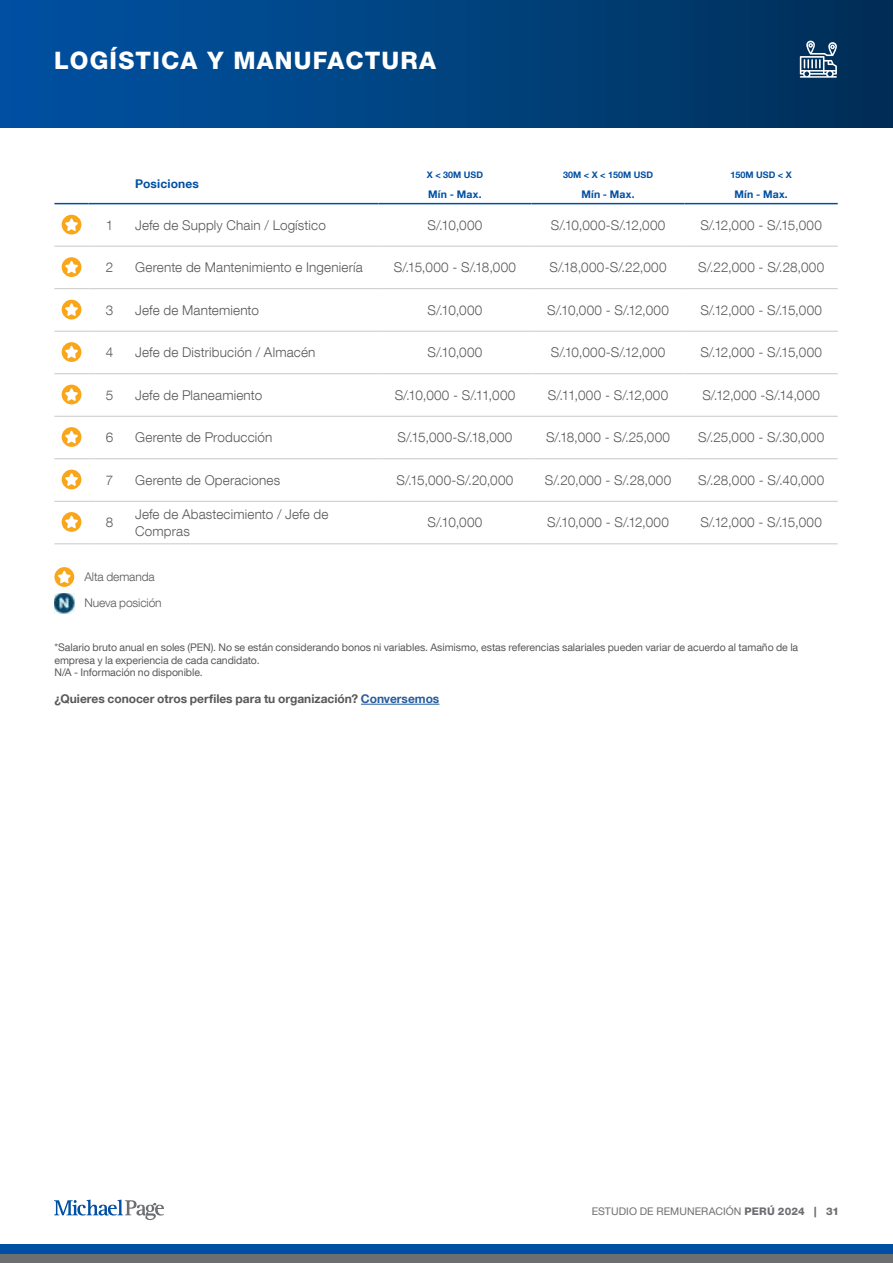
<style>
.page{position:relative;width:893px;height:1263px;background:#fff}
.page>*{position:absolute;margin:0;border:0;box-sizing:border-box;transform-origin:0 0}
.t1{font:800 24px "Helvetica Neue LT Com";letter-spacing:.05em;color:#fff}
.t2{font:300 13.5px/16.2px "Helvetica Neue LT Com";letter-spacing:.015em;color:#58595b}
.t3{font:700 12px "Helvetica Neue LT Com";color:#58595b}
.t4{font:300 12px/25.5px "Helvetica Neue LT Com";letter-spacing:-.01em;color:#58595b}
.t5{font:700 12px "Helvetica Neue LT Com";letter-spacing:.01em;color:#004fa3}
.t6{font:10.5px/12.6px "Helvetica Neue LT Com";letter-spacing:-.005em;color:#58595b}
.t7{font:10.5px "Helvetica Neue LT Com";letter-spacing:.01em;color:#6d6e71}
.t8{font:700 10.5px "Helvetica Neue LT Com";letter-spacing:.02em;color:#004fa3}
.t9{font:700 9px "Helvetica Neue LT Com";color:#004fa3}
.s1{color:#275c9d}
.s2{font-weight:800}
</style>
<div class="page">
<div style="left:0;top:0;width:893px;height:128px;background:linear-gradient(to right,#0053a4,#003057)"></div>
<div style="left:0;top:1253px;width:893px;height:10px;background:#6d6e71"></div>
<div style="left:0;top:1244px;width:893px;height:9px;background:#004fa3"></div>
<svg style="left:54px;top:1199px;width:110px;height:21px"></svg>
<hr style="left:361px;top:704px;width:78px;height:1px;background:#275c9d">
<hr style="left:131px;top:246px;width:247px;height:1px;background:#c7c8ca">
<hr style="left:378px;top:246px;width:153px;height:1px;background:#c7c8ca">
<hr style="left:531px;top:246px;width:154px;height:1px;background:#c7c8ca">
<hr style="left:685px;top:246px;width:153px;height:1px;background:#c7c8ca">
<hr style="left:131px;top:288px;width:247px;height:1px;background:#c7c8ca">
<hr style="left:378px;top:288px;width:153px;height:1px;background:#c7c8ca">
<hr style="left:531px;top:288px;width:154px;height:1px;background:#c7c8ca">
<hr style="left:685px;top:288px;width:153px;height:1px;background:#c7c8ca">
<hr style="left:131px;top:331px;width:247px;height:1px;background:#c7c8ca">
<hr style="left:378px;top:331px;width:153px;height:1px;background:#c7c8ca">
<hr style="left:531px;top:331px;width:154px;height:1px;background:#c7c8ca">
<hr style="left:685px;top:331px;width:153px;height:1px;background:#c7c8ca">
<hr style="left:131px;top:373px;width:247px;height:1px;background:#c7c8ca">
<hr style="left:378px;top:373px;width:153px;height:1px;background:#c7c8ca">
<hr style="left:531px;top:373px;width:154px;height:1px;background:#c7c8ca">
<hr style="left:685px;top:373px;width:153px;height:1px;background:#c7c8ca">
<hr style="left:131px;top:416px;width:247px;height:1px;background:#c7c8ca">
<hr style="left:378px;top:416px;width:153px;height:1px;background:#c7c8ca">
<hr style="left:531px;top:416px;width:154px;height:1px;background:#c7c8ca">
<hr style="left:685px;top:416px;width:153px;height:1px;background:#c7c8ca">
<hr style="left:131px;top:458px;width:247px;height:1px;background:#c7c8ca">
<hr style="left:378px;top:458px;width:153px;height:1px;background:#c7c8ca">
<hr style="left:531px;top:458px;width:154px;height:1px;background:#c7c8ca">
<hr style="left:685px;top:458px;width:153px;height:1px;background:#c7c8ca">
<hr style="left:131px;top:501px;width:247px;height:1px;background:#c7c8ca">
<hr style="left:378px;top:501px;width:153px;height:1px;background:#c7c8ca">
<hr style="left:531px;top:501px;width:154px;height:1px;background:#c7c8ca">
<hr style="left:685px;top:501px;width:153px;height:1px;background:#c7c8ca">
<hr style="left:131px;top:544px;width:247px;height:1px;background:#c7c8ca">
<hr style="left:378px;top:544px;width:153px;height:1px;background:#c7c8ca">
<hr style="left:531px;top:544px;width:154px;height:1px;background:#c7c8ca">
<hr style="left:685px;top:544px;width:153px;height:1px;background:#c7c8ca">
<hr style="left:54px;top:246px;width:34px;height:1px;background:#c7c8ca">
<hr style="left:88px;top:246px;width:43px;height:1px;background:#c7c8ca">
<hr style="left:54px;top:288px;width:34px;height:1px;background:#c7c8ca">
<hr style="left:88px;top:288px;width:43px;height:1px;background:#c7c8ca">
<hr style="left:54px;top:331px;width:34px;height:1px;background:#c7c8ca">
<hr style="left:88px;top:331px;width:43px;height:1px;background:#c7c8ca">
<hr style="left:54px;top:373px;width:34px;height:1px;background:#c7c8ca">
<hr style="left:88px;top:373px;width:43px;height:1px;background:#c7c8ca">
<hr style="left:54px;top:416px;width:34px;height:1px;background:#c7c8ca">
<hr style="left:88px;top:416px;width:43px;height:1px;background:#c7c8ca">
<hr style="left:54px;top:458px;width:34px;height:1px;background:#c7c8ca">
<hr style="left:88px;top:458px;width:43px;height:1px;background:#c7c8ca">
<hr style="left:54px;top:501px;width:34px;height:1px;background:#c7c8ca">
<hr style="left:88px;top:501px;width:43px;height:1px;background:#c7c8ca">
<hr style="left:54px;top:544px;width:34px;height:1px;background:#c7c8ca">
<hr style="left:88px;top:544px;width:43px;height:1px;background:#c7c8ca">
<hr style="left:54px;top:203px;width:34px;height:1px;background:#004fa3">
<hr style="left:88px;top:203px;width:43px;height:1px;background:#004fa3">
<hr style="left:131px;top:203px;width:247px;height:1px;background:#004fa3">
<hr style="left:378px;top:203px;width:153px;height:1px;background:#004fa3">
<hr style="left:531px;top:203px;width:154px;height:1px;background:#004fa3">
<hr style="left:685px;top:203px;width:153px;height:1px;background:#004fa3">
<svg style="left:54px;top:567px;width:20px;height:20px"></svg>
<img style="left:54px;top:593px;width:20px;height:20px">
<svg style="left:62px;top:215px;width:19px;height:19px"></svg>
<svg style="left:62px;top:257px;width:19px;height:20px"></svg>
<svg style="left:62px;top:300px;width:19px;height:19px"></svg>
<svg style="left:62px;top:342px;width:19px;height:20px"></svg>
<svg style="left:62px;top:385px;width:19px;height:19px"></svg>
<svg style="left:62px;top:427px;width:19px;height:20px"></svg>
<svg style="left:62px;top:470px;width:19px;height:19px"></svg>
<svg style="left:62px;top:512px;width:19px;height:20px"></svg>
<svg style="left:800px;top:41px;width:37px;height:37px"></svg>
<h1 class="t1" style="left:54px;top:46px;width:384px">LOGÍSTICA Y MANUFACTURA</h1>
<p class="t5" style="left:135px;top:176px;width:65px">Posiciones</p>
<p class="t9" style="left:427px;top:169px;width:58px">X &lt; 30M USD</p>
<p class="t9" style="left:563px;top:169px;width:91px">30M &lt; X &lt; 150M USD</p>
<p class="t9" style="left:730px;top:169px;width:63px">150M USD &lt; X</p>
<p class="t8" style="left:428px;top:188px;width:55px">Mín - Max.</p>
<p class="t8" style="left:581px;top:188px;width:55px">Mín - Max.</p>
<p class="t8" style="left:734px;top:188px;width:55px">Mín - Max.</p>
<p class="t2" style="left:106px;top:217px;width:9px">1</p>
<p class="t2" style="left:135px;top:217px;width:192px">Jefe de Supply Chain / Logístico</p>
<p class="t2" style="left:428px;top:217px;width:56px">S/.10,000</p>
<p class="t2" style="left:551px;top:217px;width:116px">S/.10,000-S/.12,000</p>
<p class="t2" style="left:700px;top:217px;width:123px">S/.12,000 - S/.15,000</p>
<p class="t2" style="left:106px;top:259px;width:9px">2</p>
<p class="t2" style="left:135px;top:259px;width:229px">Gerente de Mantenimiento e Ingeniería</p>
<p class="t2" style="left:394px;top:259px;width:124px">S/.15,000 - S/.18,000</p>
<p class="t2" style="left:550px;top:259px;width:118px">S/.18,000-S/.22,000</p>
<p class="t2" style="left:698px;top:259px;width:128px">S/.22,000 - S/.28,000</p>
<p class="t2" style="left:106px;top:302px;width:9px">3</p>
<p class="t2" style="left:135px;top:302px;width:125px">Jefe de Mantemiento</p>
<p class="t2" style="left:428px;top:302px;width:56px">S/.10,000</p>
<p class="t2" style="left:547px;top:302px;width:123px">S/.10,000 - S/.12,000</p>
<p class="t2" style="left:700px;top:302px;width:123px">S/.12,000 - S/.15,000</p>
<p class="t2" style="left:106px;top:344px;width:9px">4</p>
<p class="t2" style="left:135px;top:344px;width:182px">Jefe de Distribución / Almacén</p>
<p class="t2" style="left:428px;top:344px;width:56px">S/.10,000</p>
<p class="t2" style="left:551px;top:344px;width:116px">S/.10,000-S/.12,000</p>
<p class="t2" style="left:700px;top:344px;width:123px">S/.12,000 - S/.15,000</p>
<p class="t2" style="left:106px;top:387px;width:9px">5</p>
<p class="t2" style="left:135px;top:387px;width:128px">Jefe de Planeamiento</p>
<p class="t2" style="left:395px;top:387px;width:122px">S/.10,000 - S/.11,000</p>
<p class="t2" style="left:548px;top:387px;width:122px">S/.11,000 - S/.12,000</p>
<p class="t2" style="left:702px;top:387px;width:119px">S/.12,000 -S/.14,000</p>
<p class="t2" style="left:106px;top:429px;width:9px">6</p>
<p class="t2" style="left:135px;top:429px;width:139px">Gerente de Producción</p>
<p class="t2" style="left:397px;top:429px;width:116px">S/.15,000-S/.18,000</p>
<p class="t2" style="left:546px;top:429px;width:126px">S/.18,000 - S/.25,000</p>
<p class="t2" style="left:698px;top:429px;width:128px">S/.25,000 - S/.30,000</p>
<p class="t2" style="left:106px;top:472px;width:9px">7</p>
<p class="t2" style="left:135px;top:472px;width:146px">Gerente de Operaciones</p>
<p class="t2" style="left:396px;top:472px;width:118px">S/.15,000-S/.20,000</p>
<p class="t2" style="left:545px;top:472px;width:128px">S/.20,000 - S/.28,000</p>
<p class="t2" style="left:698px;top:472px;width:128px">S/.28,000 - S/.40,000</p>
<p class="t2" style="left:106px;top:514px;width:9px">8</p>
<p class="t2" style="left:135px;top:506px;width:195px">Jefe de Abastecimiento / Jefe de<br>Compras</p>
<p class="t2" style="left:428px;top:514px;width:56px">S/.10,000</p>
<p class="t2" style="left:547px;top:514px;width:123px">S/.10,000 - S/.12,000</p>
<p class="t2" style="left:700px;top:514px;width:123px">S/.12,000 - S/.15,000</p>
<p class="t4" style="left:84px;top:564px;width:79px">Alta demanda<br>Nueva posición</p>
<p class="t6" style="left:54px;top:641px;width:745px">*Salario bruto anual en soles (PEN). No se están considerando bonos ni variables. Asimismo, estas referencias salariales pueden variar de acuerdo al tamaño de la empresa y la experiencia de cada candidato.<br>N/A - Información no disponible.</p>
<p class="t3" style="left:54px;top:691px;width:386px">¿Quieres conocer otros perfiles para tu organización? <span class="s1">Conversemos</span></p>
<p class="t7" style="left:592px;top:1205px;width:249px">ESTUDIO DE REMUNERACIÓN <span class="s2">PERÚ 2024 | 31</span></p>
</div>
